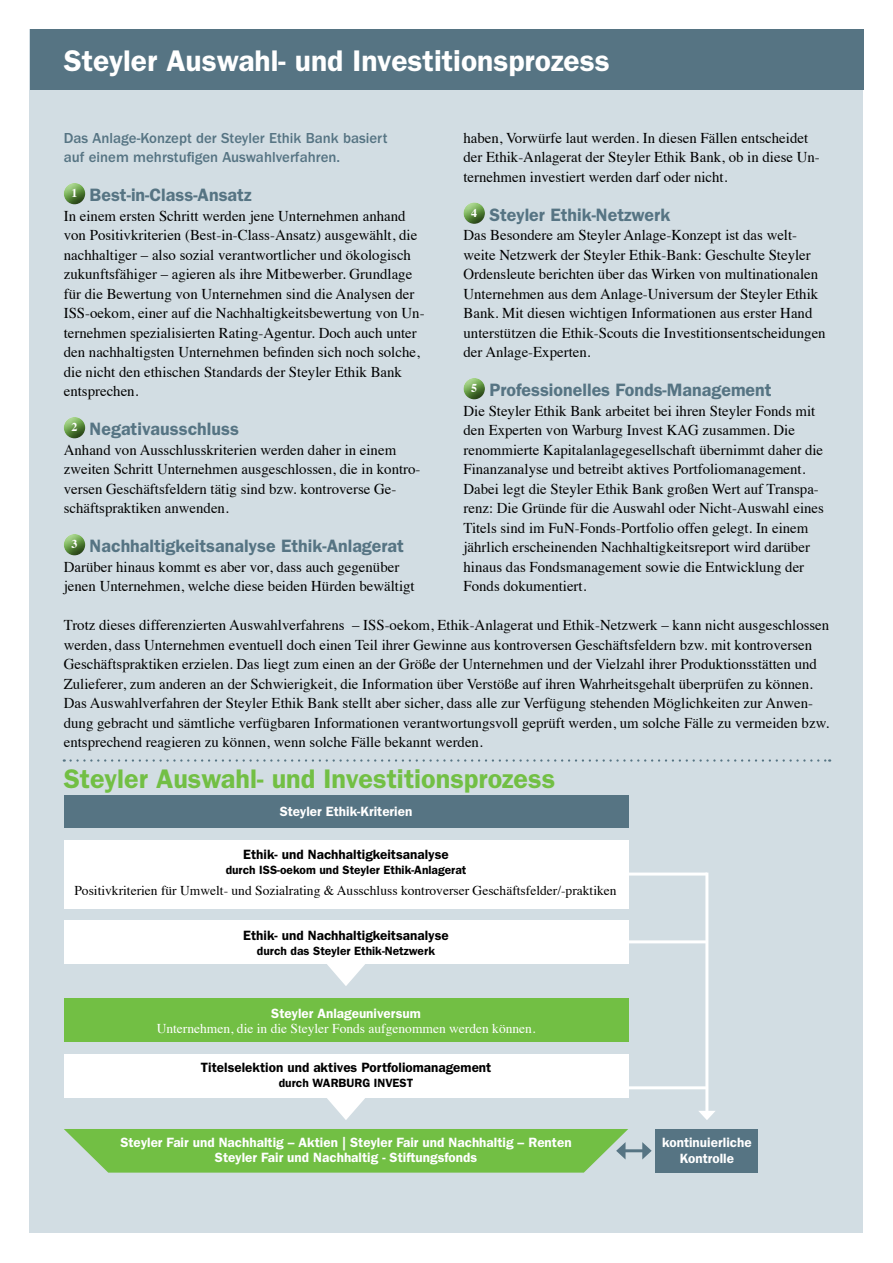
<style>
.page{position:relative;width:893px;height:1263px;background:#fff}
.page>*{position:absolute;margin:0;border:0;box-sizing:border-box;transform-origin:0 0}
.t1{font:600 30px "Franklin Gothic LT";color:#fff}
.t2{font:600 27px "Franklin Gothic LT";color:#72bf44}
.t3{font:600 18px "Franklin Gothic LT";color:#567483}
.t4{font:15px/19.5px "Times";color:#000}
.t5{font:500 15px/19.5px "Franklin Gothic LT";color:#567483}
.t6{font:600 13.5px/15px "Franklin Gothic LT";color:#fff;text-align:center}
.t7{font:600 13.5px "Franklin Gothic LT";color:#000}
.t8{font:13.5px "Times";color:#000}
.t9{font:13.5px "Times";color:#fff}
.t10{font:600 12px "Franklin Gothic LT";color:#000}
</style>
<div class="page">
<div style="left:30px;top:30px;width:833px;height:1203px;background:#d2dde3"></div>
<div style="left:463px;top:201px;width:24px;height:24px;background:#000;opacity:.75"></div>
<div style="left:463px;top:376px;width:24px;height:24px;background:#000;opacity:.75"></div>
<div style="left:63px;top:181px;width:24px;height:24px;background:#000;opacity:.75"></div>
<div style="left:63px;top:415px;width:24px;height:24px;background:#000;opacity:.75"></div>
<div style="left:63px;top:532px;width:24px;height:24px;background:#000;opacity:.75"></div>
<div style="left:30px;top:30px;width:833px;height:60px;background:#567483"></div>
<div style="left:656px;top:1129px;width:102px;height:43px;background:#567483"></div>
<div style="left:64px;top:796px;width:564px;height:32px;background:#567483"></div>
<div style="left:64px;top:920px;width:564px;height:44px;background:#fff"></div>
<svg style="left:327px;top:964px;width:38px;height:22px"></svg>
<div style="left:64px;top:998px;width:564px;height:44px;background:#72bf44"></div>
<svg style="left:326px;top:1097px;width:40px;height:23px"></svg>
<div style="left:64px;top:1054px;width:564px;height:43px;background:#fff"></div>
<div style="left:64px;top:840px;width:564px;height:68px;background:#fff"></div>
<hr style="left:627px;top:872px;width:80px;height:3px;background:#fff">
<hr style="left:627px;top:940px;width:80px;height:3px;background:#fff">
<hr style="left:627px;top:1086px;width:80px;height:3px;background:#fff">
<hr style="left:705px;top:872px;width:3px;height:241px;background:#fff">
<svg style="left:699px;top:1111px;width:16px;height:9px"></svg>
<hr style="left:623px;top:1149px;width:22px;height:3px;background:#567483">
<svg style="left:64px;top:1129px;width:564px;height:43px;background:#79c04f"></svg>
<svg style="left:642px;top:1142px;width:10px;height:17px"></svg>
<svg style="left:71px;top:759px;width:759px;height:3px"></svg>
<h1 class="t1" style="left:64px;top:43px;width:547px">Steyler Auswahl- und Investitionsprozess</h1>
<p class="t5" style="left:64px;top:128px;width:325px">Das Anlage-Konzept der Steyler Ethik Bank basiert auf einem mehrstufigen Auswahlverfahren.</p>
<p class="t3" style="left:72px;top:184px;width:181px"><sup>1</sup> Best-in-Class-Ansatz</p>
<p class="t4" style="left:64px;top:205px;width:362px">In einem ersten Schritt werden jene Unternehmen anhand von Positivkriterien (Best-in-Class-Ansatz) ausgewählt, die nachhaltiger – also sozial verantwortlicher und ökologisch zukunftsfähiger – agieren als ihre Mitbewerber. Grundlage für die Bewertung von Unternehmen sind die Analysen der ISS-oekom, einer auf die Nachhaltigkeitsbewertung von Un&shy;ternehmen spezialisierten Rating-Agentur. Doch auch unter den nachhaltigsten Unternehmen befinden sich noch solche, die nicht den ethischen Standards der Steyler Ethik Bank entsprechen.</p>
<p class="t3" style="left:72px;top:418px;width:169px"><sup>2</sup> Negativausschluss</p>
<p class="t4" style="left:64px;top:439px;width:358px">Anhand von Ausschlusskriterien werden daher in einem zweiten Schritt Unternehmen ausgeschlossen, die in kontro&shy;versen Geschäftsfeldern tätig sind bzw. kontroverse Ge&shy;schäftspraktiken anwenden.</p>
<p class="t3" style="left:72px;top:535px;width:334px"><sup>3</sup> Nachhaltigkeitsanalyse Ethik-Anlagerat</p>
<p class="t4" style="left:64px;top:556px;width:352px">Darüber hinaus kommt es aber vor, dass auch gegenüber jenen Unternehmen, welche diese beiden Hürden bewältigt</p>
<p class="t4" style="left:463px;top:127px;width:358px">haben, Vorwürfe laut werden. In diesen Fällen entscheidet der Ethik-Anlagerat der Steyler Ethik Bank, ob in diese Un&shy;ternehmen investiert werden darf oder nicht.</p>
<p class="t3" style="left:471px;top:204px;width:201px"><sup>4</sup> Steyler Ethik-Netzwerk</p>
<p class="t4" style="left:463px;top:224px;width:364px">Das Besondere am Steyler Anlage-Konzept ist das welt&shy;weite Netzwerk der Steyler Ethik-Bank: Geschulte Steyler Ordensleute berichten über das Wirken von multinationalen Unternehmen aus dem Anlage-Universum der Steyler Ethik Bank. Mit diesen wichtigen Informationen aus erster Hand unterstützen die Ethik-Scouts die Investitionsentscheidungen der Anlage-Experten.</p>
<p class="t3" style="left:471px;top:379px;width:302px"><sup>5</sup> Professionelles Fonds-Management</p>
<p class="t4" style="left:463px;top:400px;width:362px">Die Steyler Ethik Bank arbeitet bei ihren Steyler Fonds mit den Experten von Warburg Invest KAG zusammen. Die renommierte Kapitalanlagegesellschaft übernimmt daher die Finanzanalyse und betreibt aktives Portfoliomanagement.<br>Dabei legt die Steyler Ethik Bank großen Wert auf Transpa&shy;renz: Die Gründe für die Auswahl oder Nicht-Auswahl eines Titels sind im FuN-Fonds-Portfolio offen gelegt. In einem jährlich erscheinenden Nachhaltigkeitsreport wird darüber hinaus das Fondsmanagement sowie die Entwicklung der Fonds dokumentiert.</p>
<p class="t4" style="left:64px;top:614px;width:767px">Trotz dieses differenzierten Auswahlverfahrens – ISS-oekom, Ethik-Anlagerat und Ethik-Netzwerk – kann nicht ausgeschlossen werden, dass Unternehmen eventuell doch einen Teil ihrer Gewinne aus kontroversen Geschäftsfeldern bzw. mit kontroversen Geschäftspraktiken erzielen. Das liegt zum einen an der Größe der Unternehmen und der Vielzahl ihrer Produktionsstätten und Zulieferer, zum anderen an der Schwierigkeit, die Information über Verstöße auf ihren Wahrheitsgehalt überprüfen zu können.<br>Das Auswahlverfahren der Steyler Ethik Bank stellt aber sicher, dass alle zur Verfügung stehenden Möglichkeiten zur Anwen&shy;dung gebracht und sämtliche verfügbaren Informationen verantwortungsvoll geprüft werden, um solche Fälle zu vermeiden bzw. entsprechend reagieren zu können, wenn solche Fälle bekannt werden.</p>
<h2 class="t2" style="left:64px;top:762px;width:493px">Steyler Auswahl- und Investitionsprozess</h2>
<p class="t6" style="left:280px;top:804px;width:134px">Steyler Ethik-Kriterien</p>
<p class="t7" style="left:243px;top:846px;width:207px">Ethik- und Nachhaltigkeitsanalyse</p>
<p class="t10" style="left:226px;top:862px;width:242px">durch ISS-oekom und Steyler Ethik-Anlagerat</p>
<p class="t8" style="left:74px;top:878px;width:544px">Positivkriterien für Umwelt- und Sozialrating &amp; Ausschluss kontroverser Geschäftsfelder/-praktiken</p>
<p class="t7" style="left:243px;top:927px;width:207px">Ethik- und Nachhaltigkeitsanalyse</p>
<p class="t10" style="left:257px;top:943px;width:180px">durch das Steyler Ethik-Netzwerk</p>
<p class="t6" style="left:271px;top:1005px;width:151px">Steyler Anlageuniversum</p>
<p class="t9" style="left:157px;top:1015px;width:380px">Unternehmen, die in die Steyler Fonds aufgenommen werden können.</p>
<p class="t7" style="left:201px;top:1060px;width:292px">Titelselektion und aktives Portfoliomanagement</p>
<p class="t10" style="left:279px;top:1076px;width:136px">durch WARBURG INVEST</p>
<p class="t6" style="left:120px;top:1135px;width:453px">Steyler Fair und Nachhaltig – Aktien | Steyler Fair und Nachhaltig – Renten<br>Steyler Fair und Nachhaltig - Stiftungsfonds</p>
<p class="t6" style="left:662px;top:1134px;width:91px;line-height:16.5px">kontinuierliche<br>Kontrolle</p>
</div>
